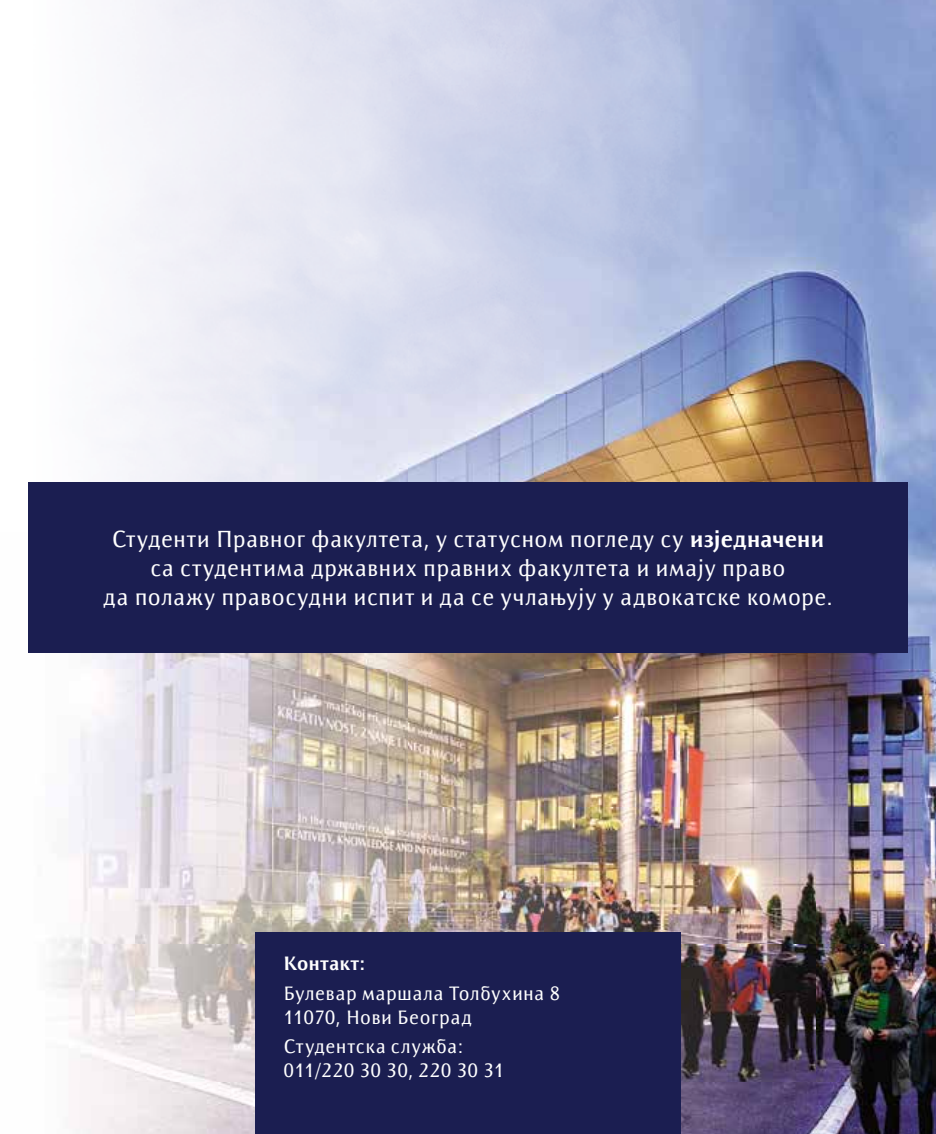
<style>
.page{position:relative;width:936px;height:1134px;background:#fff}
.page>*{position:absolute;margin:0;border:0;box-sizing:border-box;transform-origin:0 0}
.t1{font:24px/28.8px "Resavska BG Sans";letter-spacing:.015em;color:#fff;text-align:center}
.t2{font:20px/24px "Resavska BG Sans";letter-spacing:.02em;color:#fff}
.t3{font:700 20px "Resavska BG Sans";color:#fff}
.s1{font-weight:700}
</style>
<div class="page">
<img style="left:28px;top:0;width:907px;height:1134px">
<div style="left:28px;top:482px;width:879px;height:170px;background:#1b1e51"></div>
<div style="left:255px;top:933px;width:425px;height:201px;background:#1b1e51"></div>
<p class="t1" style="left:103px;top:524px;width:731px">Студенти Правног факултета, у статусном погледу су <span class="s1">изједначени </span>са студентима државних правних факултета и имају право<br>да полажу правосудни испит и да се учлањују у адвокатске коморе.</p>
<p class="t3" style="left:283px;top:952px;width:83px">Контакт:</p>
<p class="t2" style="left:283px;top:981px;width:278px">Булевар маршала Толбухина 8<br>11070, Нови Београд</p>
<p class="t2" style="left:283px;top:1034px;width:222px">Студентска служба:<br>011/220 30 30, 220 30 31</p>
</div>
